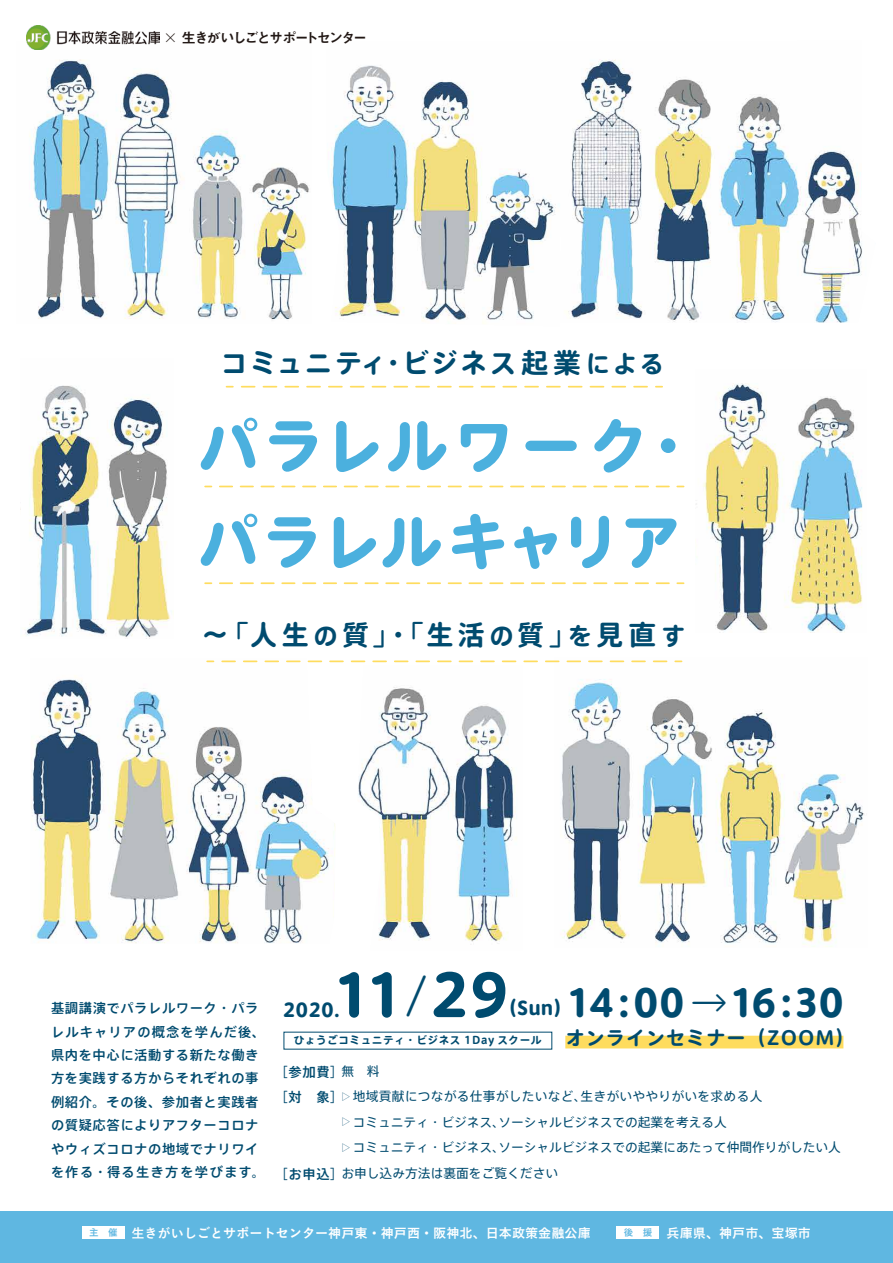
<style>
.page{position:relative;width:893px;height:1263px;background:#fff}
.page>*{position:absolute;margin:0;border:0;box-sizing:border-box;transform-origin:0 0}
.t1{font:61.05px/96px "Axis Round 100 Std N H";letter-spacing:.02em;color:#4bb0de}
.t2{font:57.6px "Axis Round 100 Std N H";color:#004b6f}
.t3{font:37.2px "Axis Round 100 Std N H";letter-spacing:-.05em;color:#004b6f}
.t4{font:27.15px "Axis Round 100 Std N B";letter-spacing:.09em;color:#004b6f}
.t5{font:19.2px "Axis Round 100 Std N B";letter-spacing:.05em;color:#004b6f}
.t6{font:18.6px "Axis Round 100 Std N H";color:#004b6f}
.t7{font:14.1px "Midashi Go Pro MB31";letter-spacing:-.135em;color:#221815}
.t8{font:13.35px/23.4px "Axis Round 100 Std N M";letter-spacing:.045em;color:#004b6f}
.t9{font:13.35px/25.5px "Axis Round 50 Std N M";letter-spacing:.05em;color:#004b6f}
.t10{font:13.05px "Koburina Go Std N W6";color:#fff}
.t11{font:12.75px/25.5px "Axis Round 50 Std N R";letter-spacing:-.005em;color:#004b6f}
.t12{font:10.65px "Axis Round 100 Std N B";letter-spacing:.05em;color:#004b6f}
.s1{font-family:"Koz Go Pr 6 N";font-weight:300}
.s2{font-size:24.45px}
.s3{font-family:"Axis Round 100 Std N R";font-size:46.05px}
.s4{font-size:18.6px}
.s5{font-family:"Axis Round 100 Std N L"}
.s6{font-size:9px}
.s7{font-size:9.6px;color:#5fb7e1}
</style>
<div class="page">
<img style="left:571px;top:59px;width:292px;height:264px">
<img style="left:331px;top:65px;width:238px;height:259px">
<img style="left:29px;top:59px;width:280px;height:261px">
<img style="left:696px;top:383px;width:167px;height:249px">
<img style="left:31px;top:660px;width:305px;height:283px">
<img style="left:358px;top:687px;width:159px;height:255px">
<img style="left:555px;top:661px;width:309px;height:286px">
<img style="left:25px;top:385px;width:145px;height:254px">
<div style="left:0;top:1212px;width:893px;height:51px;background:#5fb7e1"></div>
<div style="left:565px;top:1036px;width:278px;height:12px;background:#fedc5e"></div>
<svg style="left:220px;top:486px;width:464px;height:1px"></svg>
<svg style="left:242px;top:386px;width:420px;height:1px"></svg>
<svg style="left:207px;top:660px;width:6px;height:2px"></svg>
<svg style="left:222px;top:660px;width:460px;height:2px"></svg>
<svg style="left:205px;top:582px;width:6px;height:2px"></svg>
<svg style="left:220px;top:582px;width:464px;height:2px"></svg>
<div style="left:82px;top:1227px;width:43px;height:12px;background:#fff"></div>
<div style="left:616px;top:1227px;width:43px;height:12px;background:#fff"></div>
<img style="left:26px;top:26px;width:134px;height:24px">
<p class="t7" style="left:164px;top:26px;width:205px"><span class="s1">×</span> 生きがいしごとサポートセンター</p>
<h3 class="t4" style="left:221px;top:343px;width:445px">コミュニティ・ビジネス起業<span class="s2">による</span></h3>
<h1 class="t1" style="left:198px;top:396px;width:502px">パラレルワーク・パラレルキャリア</h1>
<h3 class="t4" style="left:201px;top:615px;width:486px">～「人生<span class="s2">の</span>質」・「生活<span class="s2">の</span>質」<span class="s2">を</span>見直<span class="s2">す</span></h3>
<p class="t8" style="left:51px;top:996px;width:216px">基調講演でパラレルワーク・パラレルキャリアの概念を学んだ後、県内を中心に活動する新たな働き方を実践する方からそれぞれの事例紹介。その後、参加者と実践者の質疑応答によりアフターコロナやウィズコロナの地域でナリワイを作る・得る生き方を学びます。</p>
<h2 class="t2" style="left:332px;top:954px;width:178px">11<span class="s3">/</span>29</h2>
<h3 class="t3" style="left:499px;top:976px;width:347px"><span class="s4">（Sun）</span>14:00 <span class="s5">→</span>16:30</h3>
<p class="t12" style="left:294px;top:1033px;width:249px">ひょうごコミュニティ・ビジネス１Day スクール</p>
<h3 class="t6" style="left:283px;top:997px;width:58px">2020.</h3>
<h3 class="t5" style="left:566px;top:1024px;width:290px">オンラインセミナー（ZOOM）</h3>
<p class="t11" style="left:341px;top:1057px;width:501px">無　料<br><span class="s6">▷</span> 地域貢献につながる仕事がしたいなど、生きがいややりがいを求める人<br><span class="s6">▷</span> コミュニティ・ビジネス、ソーシャルビジネスでの起業を考える人<br><span class="s6">▷</span> コミュニティ・ビジネス、ソーシャルビジネスでの起業にあたって仲間作りがしたい人お申し込み方法は裏面をご覧ください</p>
<p class="t9" style="left:274px;top:1058px;width:71px">［参加費］［対　象］</p>
<p class="t9" style="left:274px;top:1160px;width:71px">［お申込］</p>
<p class="t10" style="left:89px;top:1222px;width:503px"><span class="s7">主　催</span> 生きがいしごとサポートセンター神戸東・神戸西・阪神北、日本政策金融公庫</p>
<p class="t10" style="left:624px;top:1222px;width:189px"><span class="s7">後　援</span> 兵庫県、神戸市、宝塚市</p>
</div>
